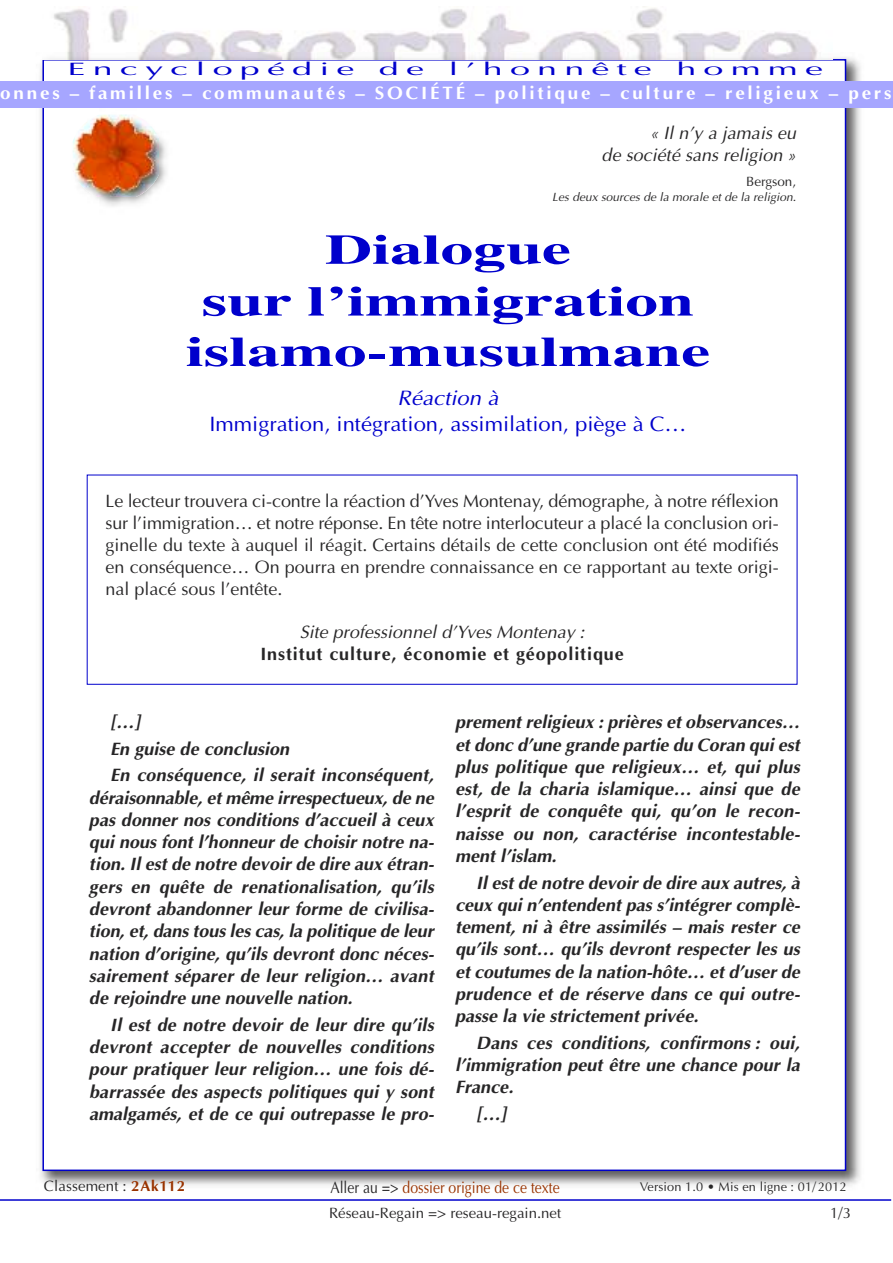
<style>
.page{position:relative;width:893px;height:1263px;background:#fff}
.page>*{position:absolute;margin:0;border:0;box-sizing:border-box;transform-origin:0 0}
.t1{font:700 42px/51.2px "Times";color:#00c;text-align:center;scale:1.55 1}
.t2{font:21px "Optima";color:#00c;scale:1.05 1}
.t3{font:italic 21px "Optima";letter-spacing:.005em;color:#00c;scale:1.05 1}
.t4{font:italic 700 18px/22.4px "Optima";letter-spacing:.005em;color:#272627;text-align:justify}
.t5{font:18px/21.9px "Optima";color:#272627;text-align:justify}
.t6{font:italic 18px/21.9px "Optima";letter-spacing:.005em;color:#272627;text-align:right}
.t7{font:700 18px "Optima";letter-spacing:.145em;color:#fff;scale:1.05 1}
.t8{font:700 18px "Optima";letter-spacing:.05em;color:#272627}
.t9{font:18px "Optima";letter-spacing:.2em;color:#00c;scale:2 1}
.t10{font:16.5px "Optima";color:#930;scale:.85 1}
.t11{font:15px "Optima";color:#272627}
.t12{font:13.5px "Optima";color:#272627}
.t13{font:12.75px "Optima";letter-spacing:.01em;color:#272627}
.t14{font:italic 12px "Optima";letter-spacing:.005em;color:#272627}
.s1{font-weight:700;color:#930}
.s2{color:#272627}
</style>
<div class="page">
<img style="left:40px;top:57px;width:821px;height:1129px">
<div style="left:44px;top:61px;width:801px;height:1108px;background:#fff"></div>
<img style="left:43px;top:8px;width:789px;height:51px">
<hr style="left:0;top:1199px;width:891px;height:2px;background:#00c">
<div style="left:0;top:81px;width:893px;height:27px;background:#a6a6ff"></div>
<img style="left:96px;top:114px;width:71px;height:92px">
<img style="left:73px;top:115px;width:86px;height:82px">
<div style="left:87px;top:475px;width:710px;height:210px;border:1px solid #00c"></div>
<p class="t9" style="left:68px;top:59px;width:145px">Encyclopédie</p>
<p class="t9" style="left:379px;top:59px;width:24px">de</p>
<p class="t9" style="left:449px;top:59px;width:103px">l’honnête</p>
<p class="t9" style="left:676px;top:59px;width:75px">homme</p>
<p class="t7" style="left:0;top:82px;width:850px">onnes – familles – communautés – SOCIÉTÉ – politique – culture – religieux – pers</p>
<p class="t6" style="left:602px;top:122px;width:196px">« Il n’y a jamais eu<br>de société sans religion »</p>
<p class="t12" style="left:746px;top:173px;width:51px">Bergson,</p>
<p class="t14" style="left:552px;top:190px;width:245px">Les deux sources de la morale et de la religion.</p>
<h1 class="t1" style="left:186px;top:228px;width:340px">Dialogue<br>sur l’immigration islamo-musulmane</h1>
<p class="t3" style="left:397px;top:385px;width:98px">Réaction à</p>
<p class="t2" style="left:209px;top:411px;width:456px">Immigration, intégration, assimilation, piège à C…</p>
<p class="t5" style="left:106px;top:490px;width:675px">Le lecteur trouvera ci-contre la réaction d’Yves Montenay, démographe, à notre réflexion sur l’immigration… et notre réponse. En tête notre interlocuteur a placé la conclusion ori&shy;ginelle du texte à auquel il réagit. Certains détails de cette conclusion ont été modifiés en conséquence… On pourra en prendre connaissance en ce rapportant au texte origi&shy;nal placé sous l’entête.</p>
<p class="t6" style="left:300px;top:621px;width:286px">Site professionnel d’Yves Montenay :</p>
<p class="t8" style="left:260px;top:644px;width:365px">Institut culture, économie et géopolitique</p>
<p class="t4" style="left:110px;top:709px;width:325px;line-height:26.5px;text-align:left">[…]<br>En guise de conclusion<br>En conséquence, il serait inconséquent,</p>
<p class="t4" style="left:89px;top:786px;width:346px">déraisonnable, et même irrespectueux, de ne pas donner nos conditions d’accueil à ceux qui nous font l’honneur de choisir notre na&shy;tion. Il est de notre devoir de dire aux étran&shy;gers en quête de renationalisation, qu’ils devront abandonner leur forme de civilisa&shy;tion, et, dans tous les cas, la politique de leur nation d’origine, qu’ils devront donc néces&shy;sairement séparer de leur religion… avant de rejoindre une nouvelle nation.</p>
<p class="t4" style="left:89px;top:1013px;width:346px;text-indent:21px">Il est de notre devoir de leur dire qu’ils devront accepter de nouvelles conditions pour pratiquer leur religion… une fois dé&shy;barrassée des aspects politiques qui y sont amalgamés, et de ce qui outrepasse le pro-</p>
<p class="t4" style="left:455px;top:711px;width:346px">prement religieux : prières et observances… et donc d’une grande partie du Coran qui est plus politique que religieux… et, qui plus est, de la charia islamique… ainsi que de l’esprit de conquête qui, qu’on le recon&shy;naisse ou non, caractérise incontestable&shy;ment l’islam.</p>
<p class="t4" style="left:455px;top:871px;width:346px;text-indent:21px">Il est de notre devoir de dire aux autres, à ceux qui n’entendent pas s’intégrer complè&shy;tement, ni à être assimilés – mais rester ce qu’ils sont… qu’ils devront respecter les us et coutumes de la nation-hôte… et d’user de prudence et de réserve dans ce qui outre&shy;passe la vie strictement privée.</p>
<p class="t4" style="left:455px;top:1031px;width:346px;text-indent:21px">Dans ces conditions, confirmons : oui, l’immigration peut être une chance pour la France.</p>
<p class="t4" style="left:476px;top:1102px;width:32px">[…]</p>
<p class="t11" style="left:44px;top:1177px;width:143px">Classement : <span class="s1">2Ak112</span></p>
<p class="t10" style="left:330px;top:1178px;width:271px"><span class="s2">Aller au =&gt;</span> dossier origine de ce texte</p>
<p class="t13" style="left:640px;top:1179px;width:208px">Version 1.0 • Mis en ligne : 01/ 2012</p>
<p class="t11" style="left:329px;top:1204px;width:234px">Réseau-Regain =&gt; reseau-regain.net</p>
<p class="t11" style="left:830px;top:1204px;width:22px">1/3</p>
</div>
